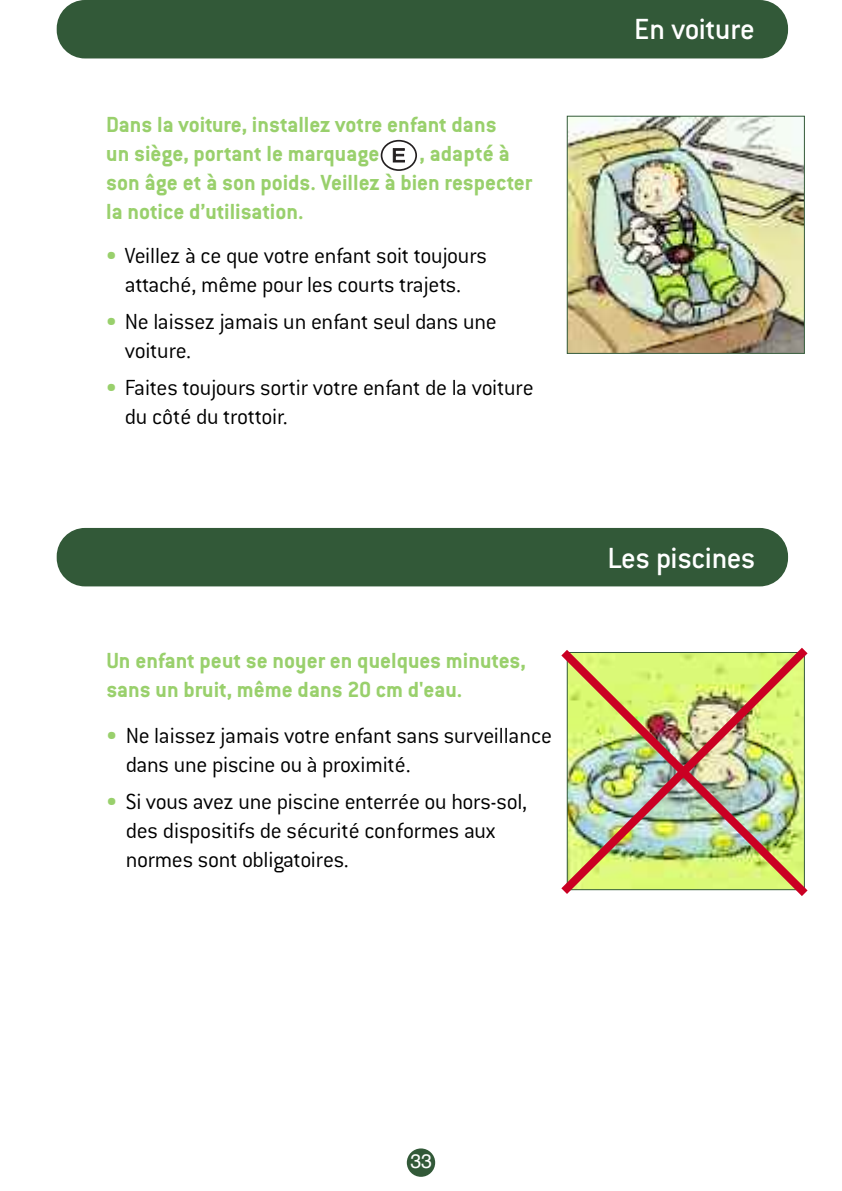
<style>
.page{position:relative;width:842px;height:1191px;background:#fff}
.page>*{position:absolute;margin:0;border:0;box-sizing:border-box;transform-origin:0 0}
.t1{font:500 32px "Conduit ITC";letter-spacing:-.01em;color:#fff}
.t2{font:300 24px/28.8px "Conduit ITC";letter-spacing:-.01em;color:#000}
.t3{font:700 24px/28.8px "Conduit ITC";color:#99d06c}
.t4{font:19.6px "Helvetica";color:#fff}
.s1{font-weight:500;color:#99d06c}
</style>
<div class="page">
<img style="left:569px;top:118px;width:234px;height:234px">
<div style="left:567px;top:116px;width:238px;height:238px;border:1px solid #325938"></div>
<img style="left:561px;top:647px;width:247px;height:249px">
<div style="left:57px;top:0;width:731px;height:58px;background:#325938;border-radius:28px"></div>
<div style="left:57px;top:528px;width:731px;height:58px;background:#325938;border-radius:28px"></div>
<div style="left:407px;top:1148px;width:28px;height:28px;background:#325938;border-radius:50%"></div>
<svg style="left:381px;top:140px;width:36px;height:31px"></svg>
<p class="t3" style="left:106px;top:113px;width:392px">Dans la voiture, installez votre enfant dans un siège, portant le marquage</p>
<p class="t3" style="left:106px;top:142px;width:428px;text-indent:313px">, adapté à son âge et à son poids. Veillez à bien respecter la notice d’utilisation.</p>
<p class="t2" style="left:106px;top:244px;width:382px;text-align:center"><span class="s1">•</span> Veillez à ce que votre enfant soit toujours attaché, même pour les courts trajets.</p>
<p class="t2" style="left:125px;top:310px;width:373px;text-indent:-19px"><span class="s1">•</span> Ne laissez jamais un enfant seul dans une voiture.</p>
<p class="t2" style="left:125px;top:376px;width:410px;text-indent:-19px"><span class="s1">•</span> Faites toujours sortir votre enfant de la voiture du côté du trottoir.</p>
<p class="t3" style="left:106px;top:649px;width:421px">Un enfant peut se noyer en quelques minutes, sans un bruit, même dans 20 cm d'eau.</p>
<p class="t2" style="left:126px;top:724px;width:428px;text-indent:-20px"><span class="s1">•</span> Ne laissez jamais votre enfant sans surveillance dans une piscine ou à proximité.</p>
<p class="t2" style="left:126px;top:790px;width:403px;text-indent:-19px"><span class="s1">•</span> Si vous avez une piscine enterrée ou hors-sol, des dispositifs de sécurité conformes aux normes sont obligatoires.</p>
<h1 class="t1" style="left:634px;top:19px;width:122px">En voiture</h1>
<h1 class="t1" style="left:607px;top:547px;width:149px">Les piscines</h1>
<p class="t4" style="left:410px;top:1152px;width:23px">33</p>
</div>
